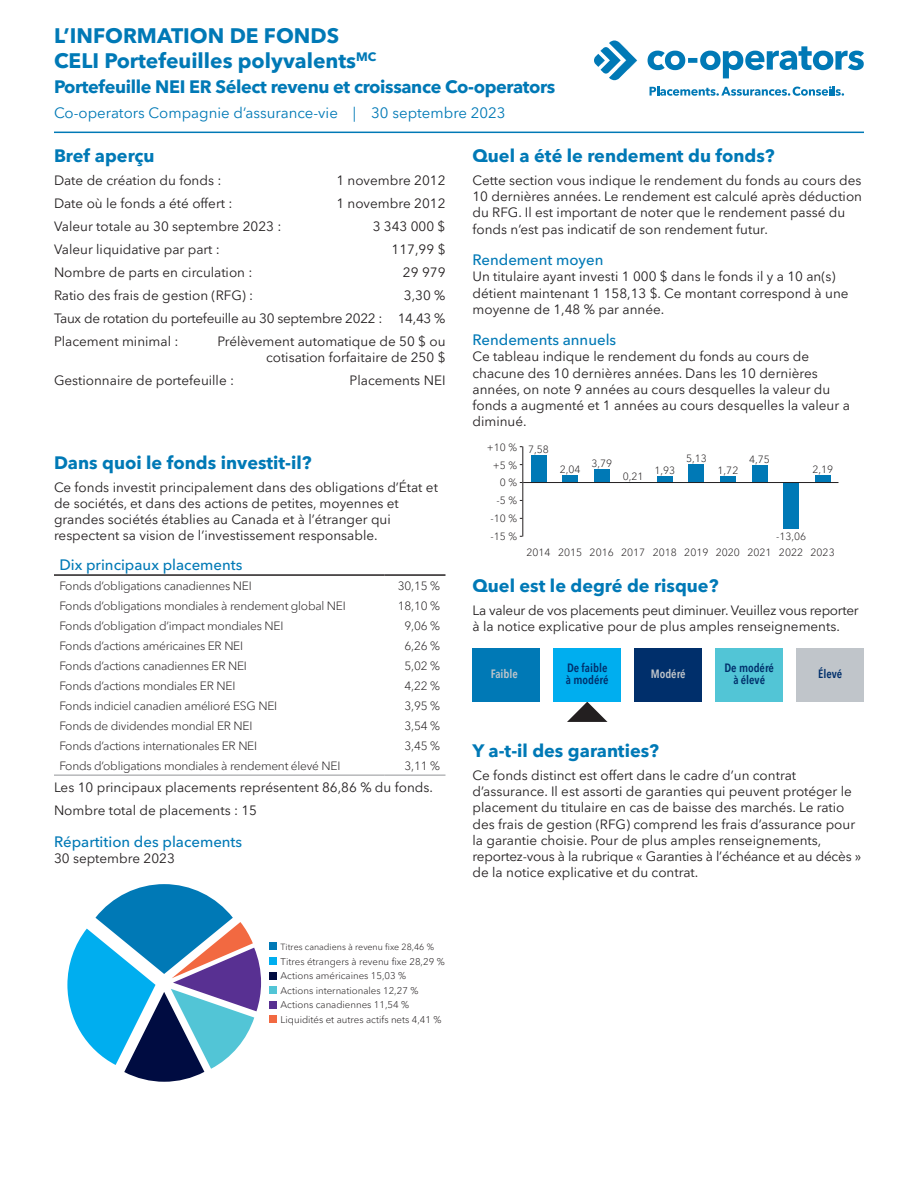
<style>
.page{position:relative;width:918px;height:1188px;background:#fff}
.page>*{position:absolute;margin:0;border:0;box-sizing:border-box;transform-origin:0 0}
.t1{font:700 21px/25.2px "Avenir Next LT Pro";color:#0079b6}
.t2{font:700 18px "Avenir Next LT Pro";color:#0079b6}
.t3{font:700 18px "Avenir Next LT Pro";letter-spacing:-.02em;color:#0079b6}
.t4{font:500 15px "Avenir Next LT Pro";color:#0079b6}
.t5{font:15px "Avenir Next LT Pro";color:#0079b6}
.t6{font:13.5px/16.2px "Avenir Next LT Pro";color:#231f20}
.t7{font:13.5px/16.2px "Avenir Next LT Pro";letter-spacing:-.02em;color:#231f20}
.t8{font:300 12px "Avenir Next LT Pro";letter-spacing:-.02em;color:#231f20}
.t9{font:600 condensed 12px/12px "Avenir Next LT Pro";color:#002f6b}
.t10{font:600 condensed 12px "Avenir Next LT Pro";color:#c0c5ca}
.t11{font:300 10.5px "Avenir Next LT Pro";color:#231f20}
.t12{font:300 9.75px/14.5px "Avenir Next LT Pro";color:#231f20}
.t13{font:300 9px "Avenir Next LT Pro";color:#231f20}
</style>
<div class="page">
<hr style="left:54px;top:132px;width:810px;height:1px;background:#0079b6">
<hr style="left:54px;top:574px;width:331px;height:2px;background:#231f20">
<hr style="left:385px;top:574px;width:61px;height:2px;background:#231f20">
<hr style="left:54px;top:775px;width:331px;height:1px;background:#939598">
<hr style="left:385px;top:775px;width:61px;height:1px;background:#939598">
<div style="left:270px;top:943px;width:7px;height:7px;background:#0079b6"></div>
<div style="left:270px;top:957px;width:7px;height:8px;background:#00aeef"></div>
<div style="left:270px;top:972px;width:7px;height:7px;background:#000c41"></div>
<div style="left:270px;top:987px;width:7px;height:7px;background:#52c5d6"></div>
<div style="left:270px;top:1001px;width:7px;height:7px;background:#583092"></div>
<div style="left:270px;top:1016px;width:7px;height:7px;background:#f26941"></div>
<svg style="left:67px;top:884px;width:194px;height:198px"></svg>
<div style="left:531px;top:455px;width:15px;height:27px;background:#0079b6"></div>
<div style="left:562px;top:475px;width:16px;height:7px;background:#0079b6"></div>
<div style="left:594px;top:469px;width:16px;height:13px;background:#0079b6"></div>
<div style="left:657px;top:476px;width:16px;height:6px;background:#0079b6"></div>
<div style="left:689px;top:464px;width:15px;height:18px;background:#0079b6"></div>
<div style="left:720px;top:476px;width:16px;height:6px;background:#0079b6"></div>
<div style="left:752px;top:465px;width:15px;height:17px;background:#0079b6"></div>
<div style="left:783px;top:482px;width:16px;height:47px;background:#0079b6"></div>
<div style="left:815px;top:475px;width:16px;height:7px;background:#0079b6"></div>
<hr style="left:523px;top:482px;width:315px;height:1px;background:#231f20">
<hr style="left:522px;top:447px;width:1px;height:89px;background:#231f20">
<svg style="left:567px;top:702px;width:41px;height:20px"></svg>
<div style="left:472px;top:648px;width:68px;height:54px;background:#0079b6"></div>
<div style="left:554px;top:648px;width:67px;height:54px;background:#00aeef"></div>
<div style="left:715px;top:648px;width:68px;height:54px;background:#52c5d6"></div>
<div style="left:634px;top:648px;width:68px;height:54px;background:#002f6b"></div>
<div style="left:796px;top:648px;width:68px;height:54px;background:#c0c5ca"></div>
<svg style="left:650px;top:86px;width:194px;height:10px"></svg>
<svg style="left:594px;top:41px;width:43px;height:39px"></svg>
<svg style="left:648px;top:46px;width:216px;height:32px"></svg>
<h1 class="t1" style="left:54px;top:23px;width:324px">L’INFORMATION DE FONDS<br>CELI Portefeuilles polyvalents<sup>MC</sup></h1>
<h2 class="t3" style="left:54px;top:76px;width:503px">Portefeuille NEI ER Sélect revenu et croissance Co‑operators</h2>
<p class="t5" style="left:54px;top:104px;width:453px">Co‑operators Compagnie d’assurance-vie | 30 septembre 2023</p>
<h2 class="t2" style="left:54px;top:145px;width:102px">Bref aperçu</h2>
<p class="t6" style="left:54px;top:172px;width:169px">Date de création du fonds :</p>
<p class="t6" style="left:336px;top:172px;width:111px">1 novembre 2012</p>
<p class="t6" style="left:54px;top:195px;width:180px">Date où le fonds a été offert :</p>
<p class="t6" style="left:336px;top:195px;width:111px">1 novembre 2012</p>
<p class="t6" style="left:54px;top:218px;width:229px">Valeur totale au 30 septembre 2023 :</p>
<p class="t6" style="left:373px;top:218px;width:74px">3 343 000 $</p>
<p class="t6" style="left:54px;top:241px;width:168px">Valeur liquidative par part :</p>
<p class="t6" style="left:392px;top:241px;width:55px">117,99 $</p>
<p class="t6" style="left:54px;top:264px;width:200px">Nombre de parts en circulation :</p>
<p class="t6" style="left:403px;top:264px;width:44px">29 979</p>
<p class="t6" style="left:54px;top:287px;width:201px">Ratio des frais de gestion (RFG) :</p>
<h2 class="t2" style="left:472px;top:145px;width:304px">Quel a été le rendement du fonds?</h2>
<p class="t6" style="left:472px;top:172px;width:391px">Cette section vous indique le rendement du fonds au cours des 10 dernières années. Le rendement est calculé après déduction du RFG. Il est important de noter que le rendement passé du fonds n’est pas indicatif de son rendement futur.</p>
<p class="t4" style="left:472px;top:251px;width:132px">Rendement moyen</p>
<p class="t6" style="left:472px;top:269px;width:378px">Un titulaire ayant investi 1 000 $ dans le fonds il y a 10 an(s) détient maintenant 1 158,13 $. Ce montant correspond à une moyenne de 1,48 % par année.</p>
<p class="t4" style="left:472px;top:331px;width:145px">Rendements annuels</p>
<p class="t6" style="left:472px;top:349px;width:379px">Ce tableau indique le rendement du fonds au cours de chacune des 10 dernières années. Dans les 10 dernières années, on note 9 années au cours desquelles la valeur du fonds a augmenté et 1 années au cours desquelles la valeur a diminué.</p>
<p class="t6" style="left:54px;top:284px;width:393px;line-height:23px;text-align:justify;text-indent:350px">3,30 % Taux de rotation du portefeuille au 30 septembre 2022 : 14,43 % Placement minimal :</p>
<p class="t6" style="left:218px;top:333px;width:229px;text-align:right">Prélèvement automatique de 50 $ ou cotisation forfaitaire de 250 $</p>
<p class="t6" style="left:54px;top:372px;width:182px">Gestionnaire de portefeuille :</p>
<p class="t6" style="left:350px;top:372px;width:97px">Placements NEI</p>
<h2 class="t2" style="left:54px;top:451px;width:259px">Dans quoi le fonds investit-il?</h2>
<p class="t6" style="left:54px;top:479px;width:385px">Ce fonds investit principalement dans des obligations d’État et de sociétés, et dans des actions de petites, moyennes et grandes sociétés établies au Canada et à l’étranger qui respectent sa vision de l’investissement responsable.</p>
<p class="t4" style="left:59px;top:555px;width:184px">Dix principaux placements</p>
<p class="t8" style="left:59px;top:579px;width:194px">Fonds d’obligations canadiennes NEI</p>
<p class="t8" style="left:398px;top:579px;width:44px">30,15 %</p>
<p class="t8" style="left:59px;top:599px;width:288px">Fonds d’obligations mondiales à rendement global NEI</p>
<p class="t8" style="left:398px;top:599px;width:44px">18,10 %</p>
<p class="t8" style="left:59px;top:619px;width:225px">Fonds d’obligation d’impact mondiales NEI</p>
<p class="t8" style="left:405px;top:619px;width:37px">9,06 %</p>
<p class="t8" style="left:59px;top:639px;width:185px">Fonds d’actions américaines ER NEI</p>
<p class="t8" style="left:405px;top:639px;width:37px">6,26 %</p>
<p class="t8" style="left:59px;top:659px;width:189px">Fonds d’actions canadiennes ER NEI</p>
<p class="t8" style="left:405px;top:659px;width:37px">5,02 %</p>
<p class="t8" style="left:59px;top:678px;width:177px">Fonds d’actions mondiales ER NEI</p>
<p class="t8" style="left:405px;top:678px;width:37px">4,22 %</p>
<p class="t8" style="left:59px;top:699px;width:219px">Fonds indiciel canadien amélioré ESG NEI</p>
<p class="t8" style="left:405px;top:699px;width:37px">3,95 %</p>
<p class="t8" style="left:59px;top:719px;width:195px">Fonds de dividendes mondial ER NEI</p>
<p class="t8" style="left:405px;top:719px;width:37px">3,54 %</p>
<p class="t8" style="left:59px;top:738px;width:199px">Fonds d’actions internationales ER NEI</p>
<p class="t8" style="left:405px;top:738px;width:37px">3,45 %</p>
<p class="t8" style="left:59px;top:758px;width:282px">Fonds d’obligations mondiales à rendement élevé NEI</p>
<p class="t8" style="left:405px;top:758px;width:37px">3,11 %</p>
<p class="t6" style="left:54px;top:776px;width:380px;line-height:23px">Les 10 principaux placements représentent 86,86 % du fonds.<br>Nombre total de placements : 15</p>
<p class="t4" style="left:54px;top:833px;width:190px">Répartition des placements</p>
<p class="t6" style="left:54px;top:850px;width:122px">30 septembre 2023</p>
<p class="t13" style="left:281px;top:941px;width:155px">Titres canadiens à revenu fixe 28,46 %</p>
<p class="t12" style="left:281px;top:954px;width:166px">Titres étrangers à revenu fixe 28,29 % Actions américaines 15,03 %<br>Actions internationales 12,27 % Actions canadiennes 11,54 % Liquidités et autres actifs nets 4,41 %</p>
<p class="t11" style="left:487px;top:441px;width:32px">+10 %</p>
<p class="t11" style="left:493px;top:459px;width:26px">+5 %</p>
<p class="t11" style="left:500px;top:477px;width:19px">0 %</p>
<p class="t11" style="left:496px;top:494px;width:22px">-5 %</p>
<p class="t11" style="left:490px;top:512px;width:28px">-10 %</p>
<p class="t11" style="left:490px;top:530px;width:28px">-15 %</p>
<p class="t11" style="left:528px;top:443px;width:22px">7,58</p>
<p class="t11" style="left:560px;top:463px;width:22px">2,04</p>
<p class="t11" style="left:591px;top:457px;width:22px">3,79</p>
<p class="t11" style="left:623px;top:470px;width:22px">0,21</p>
<p class="t11" style="left:686px;top:452px;width:22px">5,13</p>
<p class="t11" style="left:749px;top:453px;width:22px">4,75</p>
<p class="t11" style="left:654px;top:464px;width:22px">1,93</p>
<p class="t11" style="left:812px;top:463px;width:22px">2,19</p>
<p class="t11" style="left:718px;top:464px;width:22px">1,72</p>
<p class="t11" style="left:776px;top:530px;width:32px">-13,06</p>
<p class="t11" style="left:526px;top:546px;width:310px">2014 2015 2016 2017 2018 2019 2020 2021 2022 2023</p>
<h2 class="t2" style="left:472px;top:575px;width:248px">Quel est le degré de risque?</h2>
<p class="t7" style="left:472px;top:602px;width:388px">La valeur de vos placements peut diminuer. Veuillez vous reporter à la notice explicative pour de plus amples renseignements.</p>
<p class="t10" style="left:491px;top:667px;width:29px">Faible</p>
<p class="t9" style="left:566px;top:662px;width:44px">De faible à modéré</p>
<p class="t9" style="left:724px;top:662px;width:51px;text-align:center">De modéré à élevé</p>
<p class="t10" style="left:651px;top:667px;width:36px">Modéré</p>
<p class="t9" style="left:818px;top:668px;width:26px">Élevé</p>
<h2 class="t2" style="left:472px;top:740px;width:188px">Y a-t-il des garanties?</h2>
<p class="t6" style="left:472px;top:767px;width:390px">Ce fonds distinct est offert dans le cadre d’un contrat d’assurance. Il est assorti de garanties qui peuvent protéger le placement du titulaire en cas de baisse des marchés. Le ratio des frais de gestion (RFG) comprend les frais d’assurance pour la garantie choisie. Pour de plus amples renseignements, reportez-vous à la rubrique « Garanties à l’échéance et au décès » de la notice explicative et du contrat.</p>
</div>
